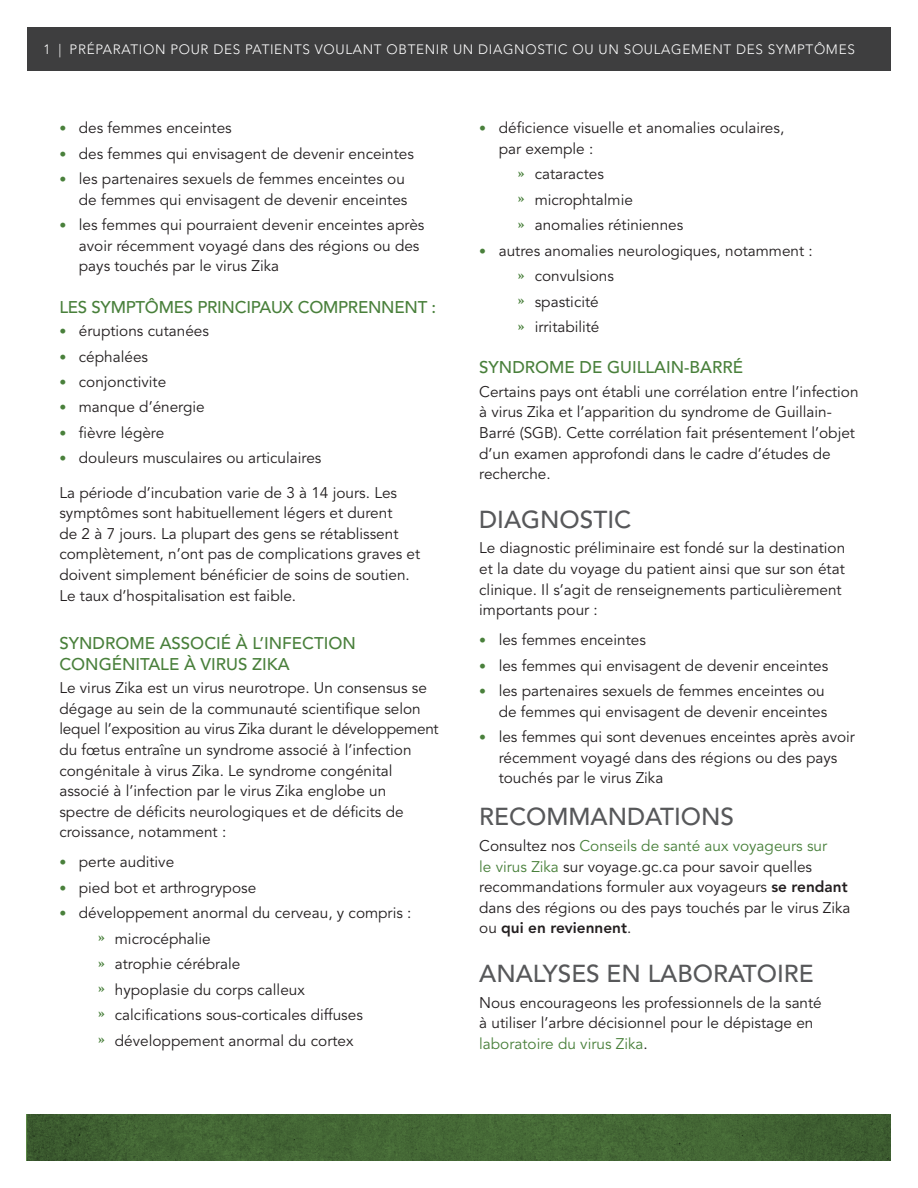
<style>
.page{position:relative;width:918px;height:1188px;background:#fff}
.page>*{position:absolute;margin:0;border:0;box-sizing:border-box;transform-origin:0 0}
.Heading_1{font:500 24.3px "Avenir LT Std";color:#57585a}
.Heading_2{font:500 16.8px/21px "Avenir LT Std";color:#49803b}
.BODY{font:15.3px/20.7px "Avenir LT Std";color:#231f20}
.BODY_Last{font:15.3px/20.7px "Avenir LT Std";color:#231f20}
.t1{font:300 13.5px "Avenir LT Std";letter-spacing:.05em;color:#fff}
.s1{font-size:13.8px;color:#49803b}
.s2{color:#49803b}
.s3{font-weight:800}
</style>
<div class="page">
<div style="left:27px;top:27px;width:864px;height:44px;background:#3e3e3f"></div>
<svg style="left:27px;top:1115px;width:864px;height:46px;background:#426433"></svg>
<p class="t1" style="left:43px;top:41px;width:813px">1 | PRÉPARATION POUR DES PATIENTS VOULANT OBTENIR UN DIAGNOSTIC OU UN SOULAGEMENT DES SYMPTÔMES</p>
<p class="BODY" style="left:59px;top:118px;width:174px"><span class="s1">•</span> des femmes enceintes</p>
<p class="BODY" style="left:59px;top:143px;width:356px"><span class="s1">•</span> des femmes qui envisagent de devenir enceintes</p>
<p class="BODY" style="left:59px;top:169px;width:350px;text-align:right"><span class="s1">•</span> les partenaires sexuels de femmes enceintes ou de femmes qui envisagent de devenir enceintes</p>
<p class="BODY" style="left:79px;top:215px;width:347px;text-indent:-20px"><span class="s1">•</span> les femmes qui pourraient devenir enceintes après avoir récemment voyagé dans des régions ou des pays touchés par le virus Zika</p>
<h2 class="Heading_2" style="left:59px;top:297px;width:378px">LES SYMPTÔMES PRINCIPAUX COMPRENNENT :</h2>
<p class="BODY" style="left:59px;top:321px;width:151px"><span class="s1">•</span> éruptions cutanées</p>
<p class="BODY" style="left:59px;top:346px;width:90px"><span class="s1">•</span> céphalées</p>
<p class="BODY" style="left:59px;top:372px;width:108px"><span class="s1">•</span> conjonctivite</p>
<p class="BODY" style="left:59px;top:397px;width:147px"><span class="s1">•</span> manque d’énergie</p>
<p class="BODY" style="left:59px;top:423px;width:106px"><span class="s1">•</span> fièvre légère</p>
<p class="BODY" style="left:59px;top:448px;width:264px"><span class="s1">•</span> douleurs musculaires ou articulaires</p>
<p class="BODY_Last" style="left:59px;top:482px;width:362px">La période d’incubation varie de 3 à 14 jours. Les symptômes sont habituellement légers et durent<br>de 2 à 7 jours. La plupart des gens se rétablissent complètement, n’ont pas de complications graves et doivent simplement bénéficier de soins de soutien.<br>Le taux d’hospitalisation est faible.</p>
<h2 class="Heading_2" style="left:59px;top:633px;width:298px">SYNDROME ASSOCIÉ À L’INFECTION<br>CONGÉNITALE À VIRUS ZIKA</h2>
<p class="BODY" style="left:59px;top:678px;width:381px">Le virus Zika est un virus neurotrope. Un consensus se dégage au sein de la communauté scientifique selon lequel l’exposition au virus Zika durant le développement du fœtus entraîne un syndrome associé à l’infection congénitale à virus Zika. Le syndrome congénital associé à l’infection par le virus Zika englobe un spectre de déficits neurologiques et de déficits de croissance, notamment :</p>
<p class="BODY" style="left:59px;top:852px;width:116px"><span class="s1">•</span> perte auditive</p>
<p class="BODY" style="left:59px;top:878px;width:198px"><span class="s1">•</span> pied bot et arthrogrypose</p>
<p class="BODY" style="left:59px;top:903px;width:354px"><span class="s1">•</span> développement anormal du cerveau, y compris :</p>
<p class="BODY" style="left:98px;top:928px;width:114px"><sup>»</sup> microcéphalie</p>
<p class="BODY" style="left:98px;top:954px;width:144px"><sup>»</sup> atrophie cérébrale</p>
<p class="BODY" style="left:98px;top:979px;width:208px"><sup>»</sup> hypoplasie du corps calleux</p>
<p class="BODY" style="left:98px;top:1005px;width:266px"><sup>»</sup> calcifications sous-corticales diffuses</p>
<p class="BODY" style="left:98px;top:1030px;width:257px"><sup>»</sup> développement anormal du cortex</p>
<p class="BODY" style="left:499px;top:118px;width:287px;text-indent:-20px"><span class="s1">•</span> déficience visuelle et anomalies oculaires, par exemple :</p>
<p class="BODY" style="left:518px;top:164px;width:87px"><sup>»</sup> cataractes</p>
<p class="BODY" style="left:518px;top:190px;width:116px"><sup>»</sup> microphtalmie</p>
<p class="BODY" style="left:518px;top:215px;width:167px"><sup>»</sup> anomalies rétiniennes</p>
<p class="BODY" style="left:479px;top:241px;width:335px"><span class="s1">•</span> autres anomalies neurologiques, notamment :</p>
<p class="BODY" style="left:518px;top:266px;width:97px"><sup>»</sup> convulsions</p>
<p class="BODY" style="left:518px;top:291px;width:82px"><sup>»</sup> spasticité</p>
<p class="BODY" style="left:518px;top:317px;width:83px"><sup>»</sup> irritabilité</p>
<h2 class="Heading_2" style="left:479px;top:358px;width:265px">SYNDROME DE GUILLAIN-BARRÉ</h2>
<p class="BODY_Last" style="left:479px;top:382px;width:381px">Certains pays ont établi une corrélation entre l’infection à virus Zika et l’apparition du syndrome de Guillain-Barré (SGB). Cette corrélation fait présentement l’objet d’un examen approfondi dans le cadre d’études de recherche.</p>
<p class="Heading_1" style="left:479px;top:506px;width:154px">DIAGNOSTIC</p>
<p class="BODY" style="left:479px;top:538px;width:368px">Le diagnostic préliminaire est fondé sur la destination et la date du voyage du patient ainsi que sur son état clinique. Il s’agit de renseignements particulièrement importants pour :</p>
<p class="BODY" style="left:479px;top:630px;width:168px"><span class="s1">•</span> les femmes enceintes</p>
<p class="BODY" style="left:479px;top:655px;width:350px"><span class="s1">•</span> les femmes qui envisagent de devenir enceintes</p>
<p class="BODY" style="left:479px;top:681px;width:350px;text-align:right"><span class="s1">•</span> les partenaires sexuels de femmes enceintes ou de femmes qui envisagent de devenir enceintes</p>
<p class="BODY" style="left:499px;top:727px;width:358px;text-indent:-20px"><span class="s1">•</span> les femmes qui sont devenues enceintes après avoir récemment voyagé dans des régions ou des pays touchés par le virus Zika</p>
<p class="Heading_1" style="left:479px;top:803px;width:256px">RECOMMANDATIONS</p>
<p class="BODY_Last" style="left:479px;top:836px;width:373px">Consultez nos <span class="s2">Conseils de santé aux voyageurs sur<br>le virus Zika</span> sur voyage.gc.ca pour savoir quelles recommandations formuler aux voyageurs <span class="s3">se rendant </span>dans des régions ou des pays touchés par le virus Zika ou <span class="s3">qui en reviennent</span>.</p>
<p class="Heading_1" style="left:479px;top:960px;width:336px">ANALYSES EN LABORATOIRE</p>
<p class="BODY_Last" style="left:479px;top:992px;width:344px">Nous encourageons les professionnels de la santé à utiliser l’arbre décisionnel pour le dépistage en <span class="s2">laboratoire du virus Zika</span>.</p>
</div>
